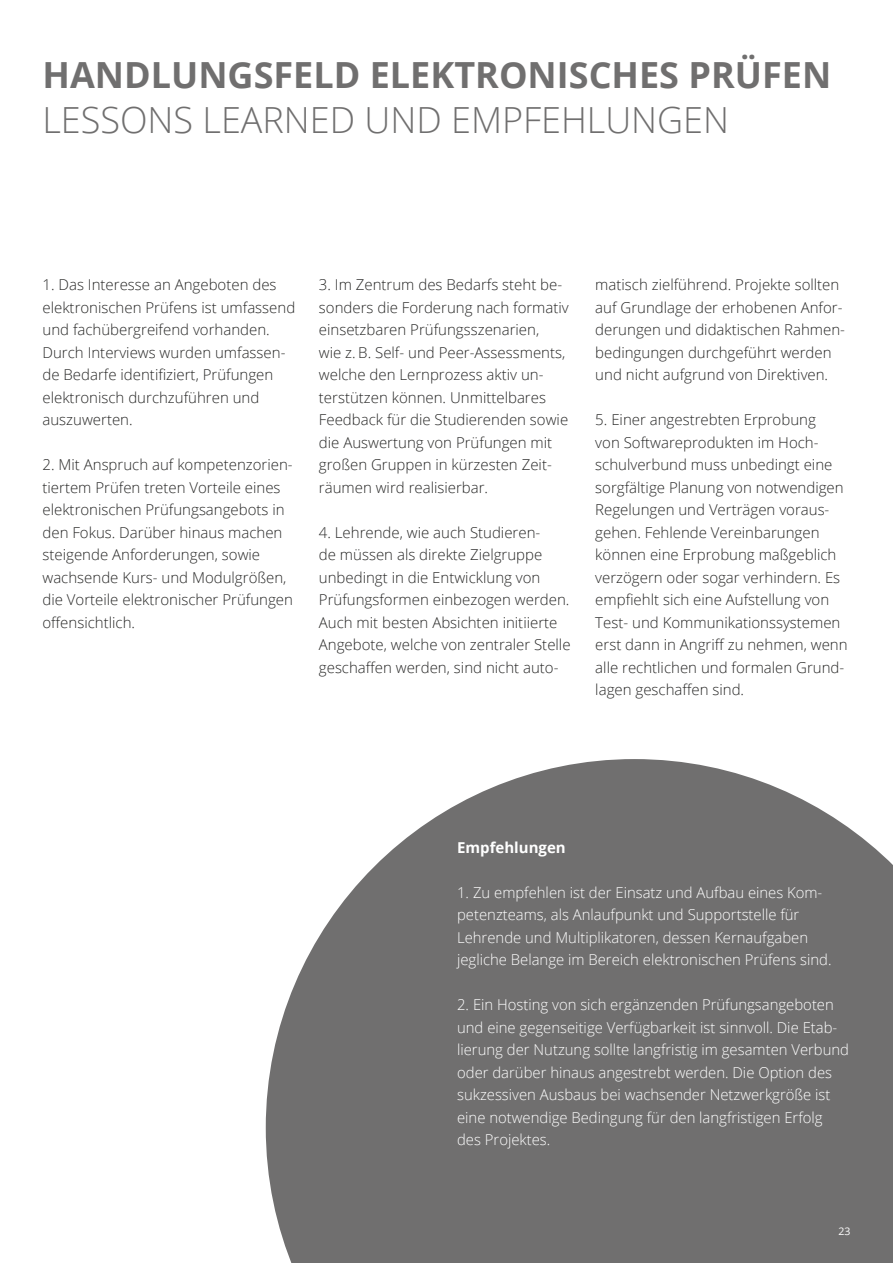
<style>
.page{position:relative;width:893px;height:1263px;background:#fff}
.page>*{position:absolute;margin:0;border:0;box-sizing:border-box;transform-origin:0 0}
.t1{font:700 36px "Open Sans";color:#706f6f}
.t2{font:300 36px "Open Sans";color:#706f6f}
.t3{font:300 15px/22.5px "Open Sans";color:#282827}
.t4{font:300 15px/22.5px "Open Sans";color:#fff}
.t5{font:700 15px "Open Sans";color:#fff}
.t6{font:10.5px "Open Sans";color:#fff}
</style>
<div class="page">
<svg style="left:266px;top:759px;width:627px;height:504px;fill:#706f6f"></svg>
<h1 class="t1" style="left:43px;top:49px;width:790px">HANDLUNGSFELD ELEKTRONISCHES PRÜFEN</h1>
<h1 class="t2" style="left:43px;top:95px;width:688px">LESSONS LEARNED UND EMPFEHLUNGEN</h1>
<p class="t3" style="left:43px;top:273px;width:254px">1. Das Interesse an Angeboten des elektronischen Prüfens ist umfassend und fachübergreifend vorhanden.<br>Durch Interviews wurden umfassen&shy;de Bedarfe identifiziert, Prüfungen elektronisch durchzuführen und auszuwerten.</p>
<p class="t3" style="left:43px;top:453px;width:252px">2. Mit Anspruch auf kompetenzorien&shy;tiertem Prüfen treten Vorteile eines elektronischen Prüfungsangebots in den Fokus. Darüber hinaus machen steigende Anforderungen, sowie wachsende Kurs- und Modulgrößen, die Vorteile elektronischer Prüfungen offensichtlich.</p>
<p class="t3" style="left:319px;top:273px;width:251px">3. Im Zentrum des Bedarfs steht be&shy;sonders die Forderung nach formativ einsetzbaren Prüfungsszenarien,<br>wie z. B. Self- und Peer-Assessments, welche den Lernprozess aktiv un&shy;terstützen können. Unmittelbares Feedback für die Studierenden sowie die Auswertung von Prüfungen mit großen Gruppen in kürzesten Zeit&shy;räumen wird realisierbar.</p>
<p class="t3" style="left:319px;top:520px;width:253px">4. Lehrende, wie auch Studieren-<br>de müssen als direkte Zielgruppe unbedingt in die Entwicklung von Prüfungsformen einbezogen werden.<br>Auch mit besten Absichten initiierte Angebote, welche von zentraler Stelle geschaffen werden, sind nicht auto-</p>
<p class="t3" style="left:595px;top:273px;width:251px">matisch zielführend. Projekte sollten auf Grundlage der erhobenen Anfor&shy;derungen und didaktischen Rahmen&shy;bedingungen durchgeführt werden und nicht aufgrund von Direktiven.</p>
<p class="t3" style="left:595px;top:408px;width:254px">5. Einer angestrebten Erprobung<br>von Softwareprodukten im Hoch&shy;schulverbund muss unbedingt eine sorgfältige Planung von notwendigen Regelungen und Verträgen voraus&shy;gehen. Fehlende Vereinbarungen können eine Erprobung maßgeblich verzögern oder sogar verhindern. Es empfiehlt sich eine Aufstellung von Test- und Kommunikationssystemen erst dann in Angriff zu nehmen, wenn alle rechtlichen und formalen Grund&shy;lagen geschaffen sind.</p>
<p class="t5" style="left:457px;top:836px;width:110px">Empfehlungen</p>
<p class="t4" style="left:457px;top:880px;width:376px">1. Zu empfehlen ist der Einsatz und Aufbau eines Kom&shy;petenzteams, als Anlaufpunkt und Supportstelle für Lehrende und Multiplikatoren, dessen Kernaufgaben jegliche Belange im Bereich elektronischen Prüfens sind.</p>
<p class="t4" style="left:457px;top:993px;width:393px">2. Ein Hosting von sich ergänzenden Prüfungsangeboten und eine gegenseitige Verfügbarkeit ist sinnvoll. Die Etab&shy;lierung der Nutzung sollte langfristig im gesamten Verbund oder darüber hinaus angestrebt werden. Die Option des sukzessiven Ausbaus bei wachsender Netzwerkgröße ist eine notwendige Bedingung für den langfristigen Erfolg des Projektes.</p>
<p class="t6" style="left:838px;top:1224px;width:14px">23</p>
</div>
